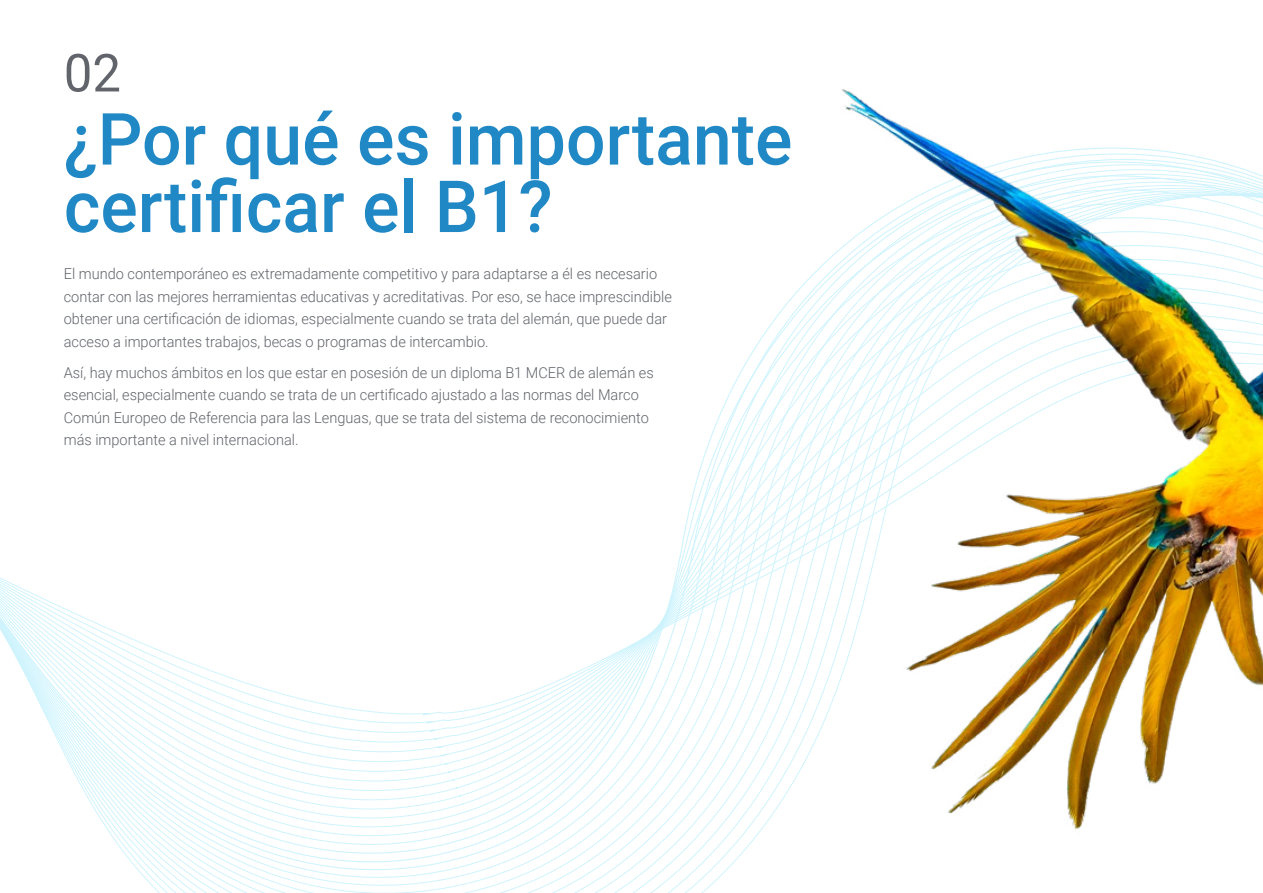
<style>
.page{position:relative;width:1263px;height:893px;background:#fff}
.page>*{position:absolute;margin:0;border:0;box-sizing:border-box;transform-origin:0 0}
.t1{font:500 72px/67.5px "Roboto";color:#2088c5}
.t2{font:52.5px "Roboto";color:#61646a}
.t3{font:300 15px/22.5px "Roboto";color:#61646a}
</style>
<div class="page">
<svg style="left:0;top:317px;width:776px;height:576px"></svg>
<img style="left:776px;top:89px;width:487px;height:741px">
<h2 class="t2" style="left:64px;top:36px;width:59px">02</h2>
<h1 class="t1" style="left:64px;top:103px;width:730px">¿Por qué es importante certificar el B1?</h1>
<p class="t3" style="left:64px;top:262px;width:610px">El mundo contemporáneo es extremadamente competitivo y para adaptarse a él es necesario contar con las mejores herramientas educativas y acreditativas. Por eso, se hace imprescindible obtener una certificación de idiomas, especialmente cuando se trata del alemán, que puede dar acceso a importantes trabajos, becas o programas de intercambio.</p>
<p class="t3" style="left:64px;top:360px;width:591px">Así, hay muchos ámbitos en los que estar en posesión de un diploma B1 MCER de alemán es esencial, especialmente cuando se trata de un certificado ajustado a las normas del Marco Común Europeo de Referencia para las Lenguas, que se trata del sistema de reconocimiento más importante a nivel internacional.</p>
</div>
